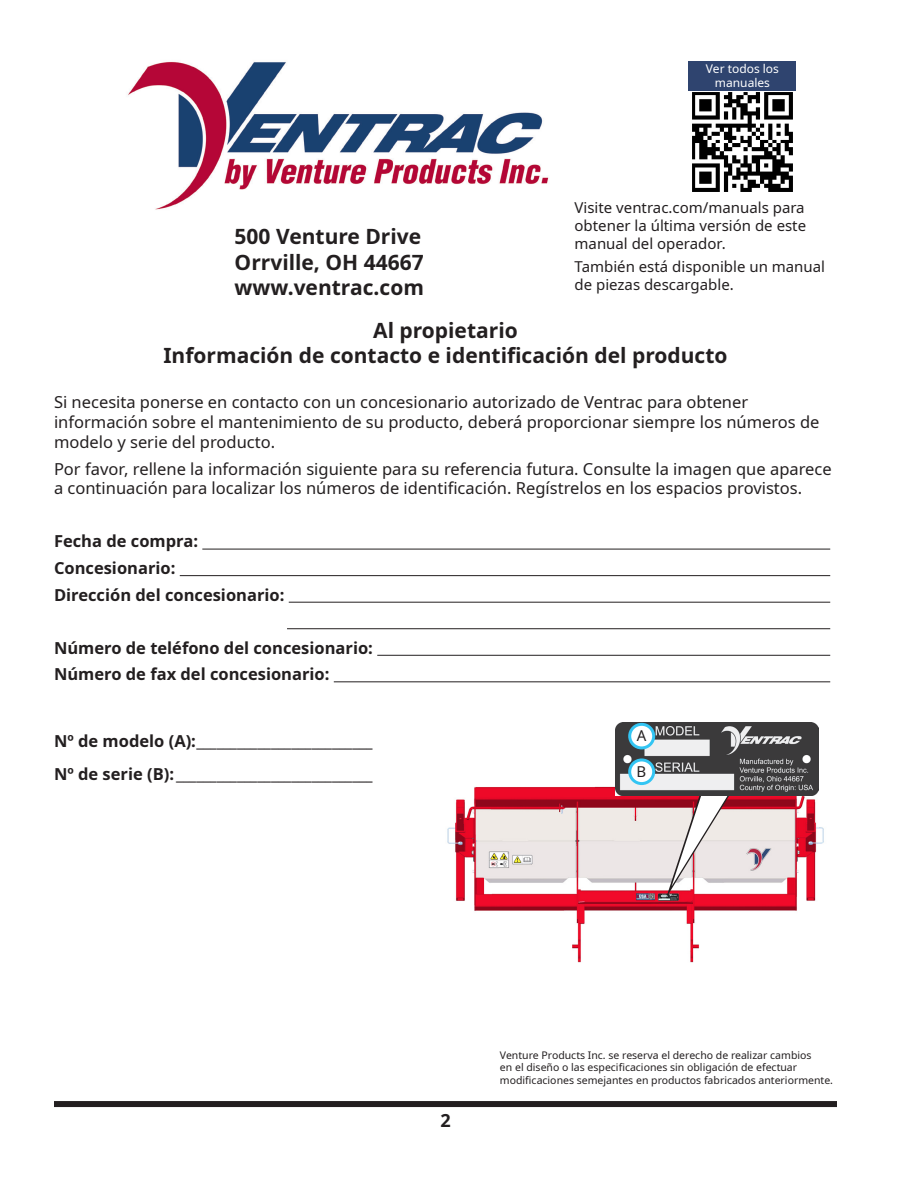
<style>
.page{position:relative;width:918px;height:1188px;background:#fff}
.page>*{position:absolute;margin:0;border:0;box-sizing:border-box;transform-origin:0 0}
.t1{font:700 21px/25.2px "Noto Sans";color:#231f20;text-align:center}
.t2{font:700 18px "Noto Sans";color:#231f20}
.t3{font:16.5px/19.8px "Noto Sans";color:#231f20}
.t4{font:700 16.5px/26.5px "Noto Sans";color:#231f20}
.t5{font:15px/18px "Noto Sans";color:#231f20;text-align:justify}
.t6{font:12px/14.4px "Noto Sans";color:#fff;text-align:center}
.t7{font:10.5px/12.6px "Noto Sans";color:#231f20}
</style>
<div class="page">
<div style="left:54px;top:1101px;width:783px;height:6px;background:#231f20"></div>
<hr style="left:202px;top:549px;width:628px;height:1px;background:#231f20">
<hr style="left:180px;top:575px;width:650px;height:1px;background:#231f20">
<hr style="left:289px;top:602px;width:541px;height:1px;background:#231f20">
<hr style="left:287px;top:628px;width:543px;height:1px;background:#231f20">
<hr style="left:377px;top:655px;width:453px;height:1px;background:#231f20">
<hr style="left:334px;top:681px;width:496px;height:1px;background:#231f20">
<img style="left:128px;top:62px;width:421px;height:148px">
<img style="left:692px;top:92px;width:101px;height:100px">
<div style="left:688px;top:61px;width:108px;height:29px;background:#2f446f"></div>
<img style="left:447px;top:784px;width:377px;height:179px">
<svg style="left:664px;top:628px;width:137px;height:275px"></svg>
<img style="left:616px;top:723px;width:202px;height:73px">
<div style="left:630px;top:724px;width:24px;height:24px;background:#fff;border-radius:50%"></div>
<div style="left:628px;top:723px;width:27px;height:26px;border:3px solid #33c5f3;border-radius:50%"></div>
<div style="left:630px;top:760px;width:24px;height:24px;background:#fff;border-radius:50%"></div>
<div style="left:628px;top:758px;width:27px;height:27px;border:3px solid #33c5f3;border-radius:50%"></div>
<p class="t1" style="left:235px;top:225px;width:191px;text-align:left">500 Venture Drive<br>Orrville, OH 44667 www.ventrac.com</p>
<p class="t6" style="left:706px;top:61px;width:75px">Ver todos los manuales</p>
<p class="t5" style="left:575px;top:199px;width:233px">Visite ventrac.com/manuals para obtener la última versión de este manual del operador.</p>
<p class="t5" style="left:575px;top:258px;width:252px">También está disponible un manual de piezas descargable.</p>
<p class="t1" style="left:163px;top:318px;width:566px">Al propietario<br>Información de contacto e identificación del producto</p>
<p class="t3" style="left:54px;top:393px;width:767px">Si necesita ponerse en contacto con un concesionario autorizado de Ventrac para obtener información sobre el mantenimiento de su producto, deberá proporcionar siempre los números de modelo y serie del producto.</p>
<p class="t3" style="left:54px;top:459px;width:779px">Por favor, rellene la información siguiente para su referencia futura. Consulte la imagen que aparece a continuación para localizar los números de identificación. Regístrelos en los espacios provistos.</p>
<p class="t4" style="left:54px;top:529px;width:232px">Fecha de compra:<br>Concesionario:<br>Dirección del concesionario:</p>
<p class="t4" style="left:54px;top:635px;width:320px">Número de teléfono del concesionario:<br>Número de fax del concesionario:</p>
<p class="t4" style="left:54px;top:725px;width:320px;line-height:33.3px">Nº de modelo (A):__________________________<br>Nº de serie (B): _____________________________</p>
<p class="t5" style="left:637px;top:727px;width:11px">A</p>
<p class="t5" style="left:637px;top:763px;width:11px">B</p>
<p class="t2" style="left:440px;top:1108px;width:12px">2</p>
<p class="t7" style="left:500px;top:1049px;width:335px">Venture Products Inc. se reserva el derecho de realizar cambios<br>en el diseño o las especificaciones sin obligación de efectuar modificaciones semejantes en productos fabricados anteriormente.</p>
</div>
